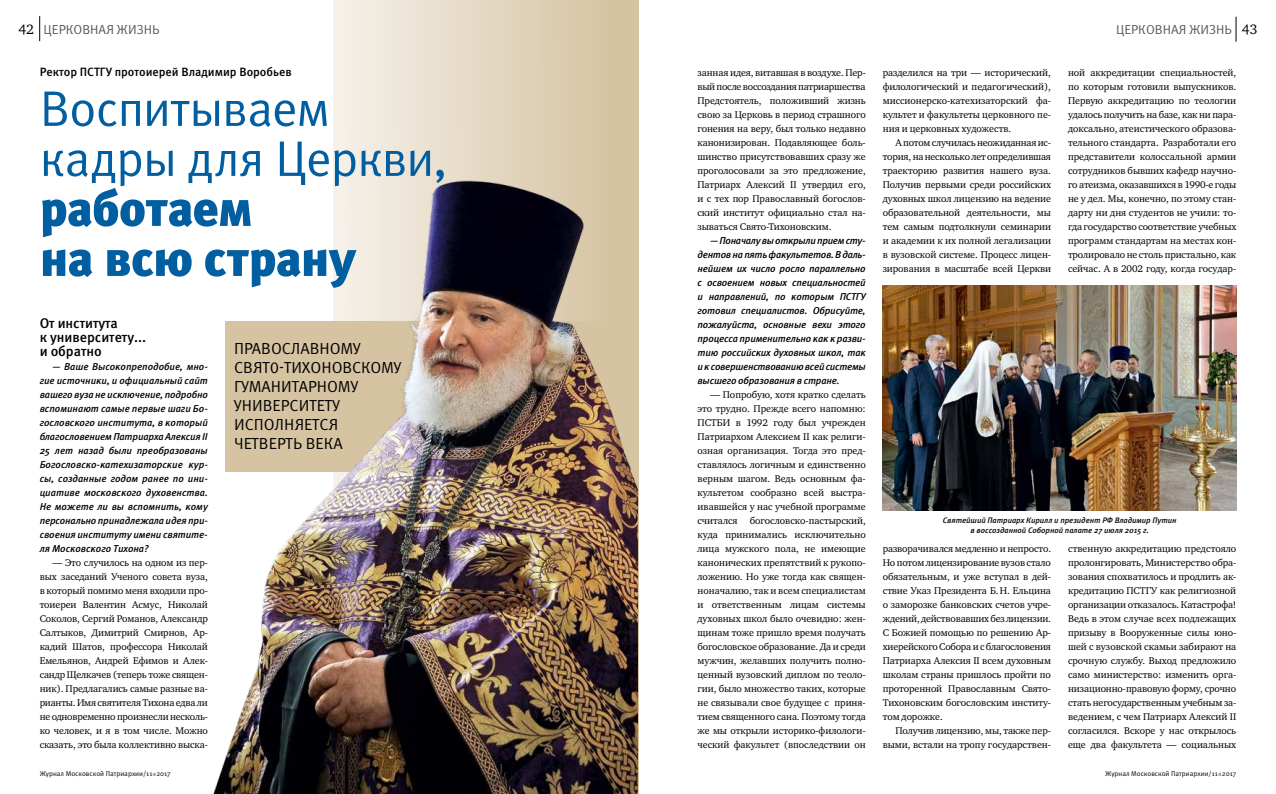
<style>
.page{position:relative;width:1276px;height:794px;background:#fff}
.page>*{position:absolute;margin:0;border:0;box-sizing:border-box;transform-origin:0 0}
.t1{font:50px/50px "Meta Pro";letter-spacing:-.02em;color:#005ea1}
.t2{font:900 50px/50px "Meta Pro";letter-spacing:-.02em;color:#005ea1}
.t3{font:16px/19px "Meta Pro";color:#000}
.t4{font:500 14px/14px "Meta Pro";letter-spacing:-.005em;color:#000}
.t5{font:14px "Charter ITC";color:#000}
.t6{font:13px "Meta Pro";letter-spacing:-.005em;color:#58595b}
.t7{font:500 12px "Meta Pro";color:#000}
.t8{font:10px/14px "Charter ITC";letter-spacing:-.01em;color:#000;text-align:justify}
.t9{font:italic 500 10px/14px "Meta Pro";letter-spacing:-.015em;color:#000;text-align:justify}
.t10{font:italic 500 8px/10px "Meta Pro";letter-spacing:-.005em;color:#000;text-align:center}
.t11{font:7px "Meta Pro";color:#000}
</style>
<div class="page">
<svg style="left:39px;top:16px;width:1px;height:25px"></svg>
<svg style="left:1235px;top:17px;width:1px;height:25px"></svg>
<div style="left:333px;top:0;width:305px;height:794px;background:linear-gradient(to right,#f5f1ea,#d3bf9c)"></div>
<img style="left:213px;top:159px;width:425px;height:635px">
<img style="left:883px;top:286px;width:353px;height:224px">
<h3 class="t5" style="left:19px;top:20px;width:17px">42</h3>
<h3 class="t5" style="left:1242px;top:20px;width:17px">43</h3>
<h3 class="t6" style="left:44px;top:21px;width:117px">ЦЕРКОВНАЯ ЖИЗНЬ</h3>
<h3 class="t6" style="left:1116px;top:21px;width:117px">ЦЕРКОВНАЯ ЖИЗНЬ</h3>
<p class="t8" style="left:697px;top:65px;width:170px">занная идея, витавшая в воздухе. Пер&shy;вый после воссоздания патриаршества Предстоятель, положивший жизнь свою за Церковь в период страшного гонения на веру, был только недавно канонизирован. Подавляющее боль&shy;шинство присутствовавших сразу же проголосовали за это предложение, Патриарх Алексий II утвердил его, и с тех пор Православный богослов&shy;ский институт официально стал на&shy;зываться Свято-Тихоновским.</p>
<p class="t9" style="left:697px;top:234px;width:170px;text-indent:13px">— Поначалу вы открыли прием сту&shy;дентов на пять факультетов. В даль&shy;нейшем их число росло параллельно с освоением новых специальностей и направлений, по которым ПСТГУ готовил специалистов. Обрисуйте, пожалуйста, основные вехи этого процесса применительно как к разви&shy;тию росcийских духовных школ, так и к совершенствованию всей системы высшего образования в стране.</p>
<p class="t8" style="left:697px;top:387px;width:170px;text-indent:13px">— Попробую, хотя кратко сделать это трудно. Прежде всего напомню:<br>ПСТБИ в 1992 году был учрежден Патриархом Алексием II как религи&shy;озная организация. Тогда это пред&shy;ставлялось логичным и единственно верным шагом. Ведь основным фа&shy;культетом сообразно всей выстра&shy;ивавшейся у нас учебной программе считался богословско-пастырский, куда принимались исключительно лица мужского пола, не имеющие канонических препятствий к рукопо&shy;ложению. Но уже тогда как священ&shy;ноначалию, так и всем специалистам и ответственным лицам системы духовных школ было очевидно: жен&shy;щинам тоже пришло время получать богословское образование. Да и среди мужчин, желавших получить полно&shy;ценный вузовский диплом по теоло&shy;гии, было множество таких, которые не связывали свое будущее с приня&shy;тием священного сана. Поэтому тогда же мы открыли историко-филологи&shy;ческий факультет (впоследствии он</p>
<p class="t7" style="left:40px;top:64px;width:254px">Ректор ПСТГУ протоиерей Владимир Воробьев</p>
<h1 class="t1" style="left:40px;top:85px;width:409px">Воспитываем кадры для Церкви,</h1>
<h1 class="t2" style="left:40px;top:185px;width:318px">работаем<br>на всю страну</h1>
<p class="t8" style="left:883px;top:65px;width:170px">разделился на три — исторический, филологический и педагогический), миссионерско-катехизаторский фа&shy;культет и факультеты церковного пе&shy;ния и церковных художеств.</p>
<p class="t8" style="left:883px;top:135px;width:170px;text-indent:13px">А потом случилась неожиданная ис&shy;тория, на несколько лет определившая траекторию развития нашего вуза.<br>Получив первыми среди российских духовных школ лицензию на ведение образовательной деятельности, мы тем самым подтолкнули семинарии и академии к их полной легализации в вузовской системе. Процесс лицен&shy;зирования в масштабе всей Церкви</p>
<p class="t8" style="left:1068px;top:65px;width:170px">ной аккредитации специальностей, по которым готовили выпускников.<br>Первую аккредитацию по теологии удалось получить на базе, как ни пара&shy;доксально, атеистического образова&shy;тельного стандарта. Разработали его представители колоссальной армии сотрудников бывших кафедр научно&shy;го атеизма, оказавшихся в 1990-е годы не у дел. Мы, конечно, по этому стан&shy;дарту ни дня студентов не учили: то&shy;гда государство соответствие учебных программ стандартам на местах кон&shy;тролировало не столь пристально, как сейчас. А в 2002 году, когда государ-</p>
<h3 class="t4" style="left:40px;top:316px;width:108px">От института<br>к университету... и обратно</h3>
<p class="t9" style="left:40px;top:360px;width:170px;text-indent:13px">— Ваше Высокопреподобие, мно&shy;гие источники, и официальный сайт вашего вуза не исключение, подробно вспоминают самые первые шаги Бо&shy;гословского института, в который благословением Патриарха Алексия II 25 лет назад были преобразованы Богословско-катехизаторские кур&shy;сы, созданные годом ранее по ини&shy;циативе московского духовенства.<br>Не можете ли вы вспомнить, кому персонально принадлежала идея при&shy;своения институту имени святите&shy;ля Московского Тихона?</p>
<p class="t8" style="left:40px;top:555px;width:170px;text-indent:13px">— Это случилось на одном из пер&shy;вых заседаний Ученого совета вуза, в который помимо меня входили про&shy;тоиереи Валентин Асмус, Николай Соколов, Сергий Романов, Александр Салтыков, Димитрий Смирнов, Ар&shy;кадий Шатов, профессора Николай Емельянов, Андрей Ефимов и Алек&shy;сандр Щелкачев (теперь тоже священ&shy;ник). Предлагались самые разные ва&shy;рианты. Имя святителя Тихона едва ли не одновременно произнесли несколь&shy;ко человек, и я в том числе. Можно сказать, это была коллективно выска-</p>
<h2 class="t3" style="left:234px;top:339px;width:169px">ПРАВОСЛАВНОМУ<br>СВЯТ0-ТИХОНОВСКОМУ<br>ГУМАНИТАРНОМУ<br>УНИВЕРСИТЕТУ<br>ИСПОЛНЯЕТСЯ<br>ЧЕТВЕРТЬ ВЕКА</h2>
<p class="t10" style="left:943px;top:515px;width:235px">Святейший Патриарх Кирилл и президент РФ Владимир Путин в воссозданной Соборной палате 27 июля 2015 г.</p>
<p class="t8" style="left:883px;top:541px;width:170px">разворачивался медленно и непросто.<br>Но потом лицензирование вузов стало обязательным, и уже вступал в дей&shy;ствие Указ Президента Б.Н. Ельцина о заморозке банковских счетов учре&shy;ждений, действовавших без лицензии.<br>С Божией помощью по решению Ар&shy;хиерейского Собора ис благословения Патриарха Алексия II всем духовным школам страны пришлось пройти по проторенной Православным Свято-Тихоновским богословским институ&shy;том дорожке.</p>
<p class="t8" style="left:883px;top:723px;width:170px;text-align:right">Получив лицензию, мы, также пер&shy;выми, встали на тропу государствен-</p>
<p class="t8" style="left:1068px;top:541px;width:170px">ственную аккредитацию предстояло пролонгировать, Министерство обра&shy;зования спохватилось и продлить ак&shy;кредитацию ПСТГУ как религиозной организации отказалось. Катастрофа!<br>Ведь в этом случае всех подлежащих призыву в Вооруженные силы юно&shy;шей с вузовской скамьи забирают на срочную службу. Выход предложило само министерство: изменить орга&shy;низационно-правовую форму, срочно стать негосударственным учебным за&shy;ведением, с чем Патриарх Алексий II согласился. Вскоре у нас открылось еще два факультета — социальных</p>
<p class="t11" style="left:40px;top:769px;width:133px">Журнал Московской Патриархии/11 2017</p>
<p class="t11" style="left:1105px;top:769px;width:133px">Журнал Московской Патриархии/11 2017</p>
</div>
